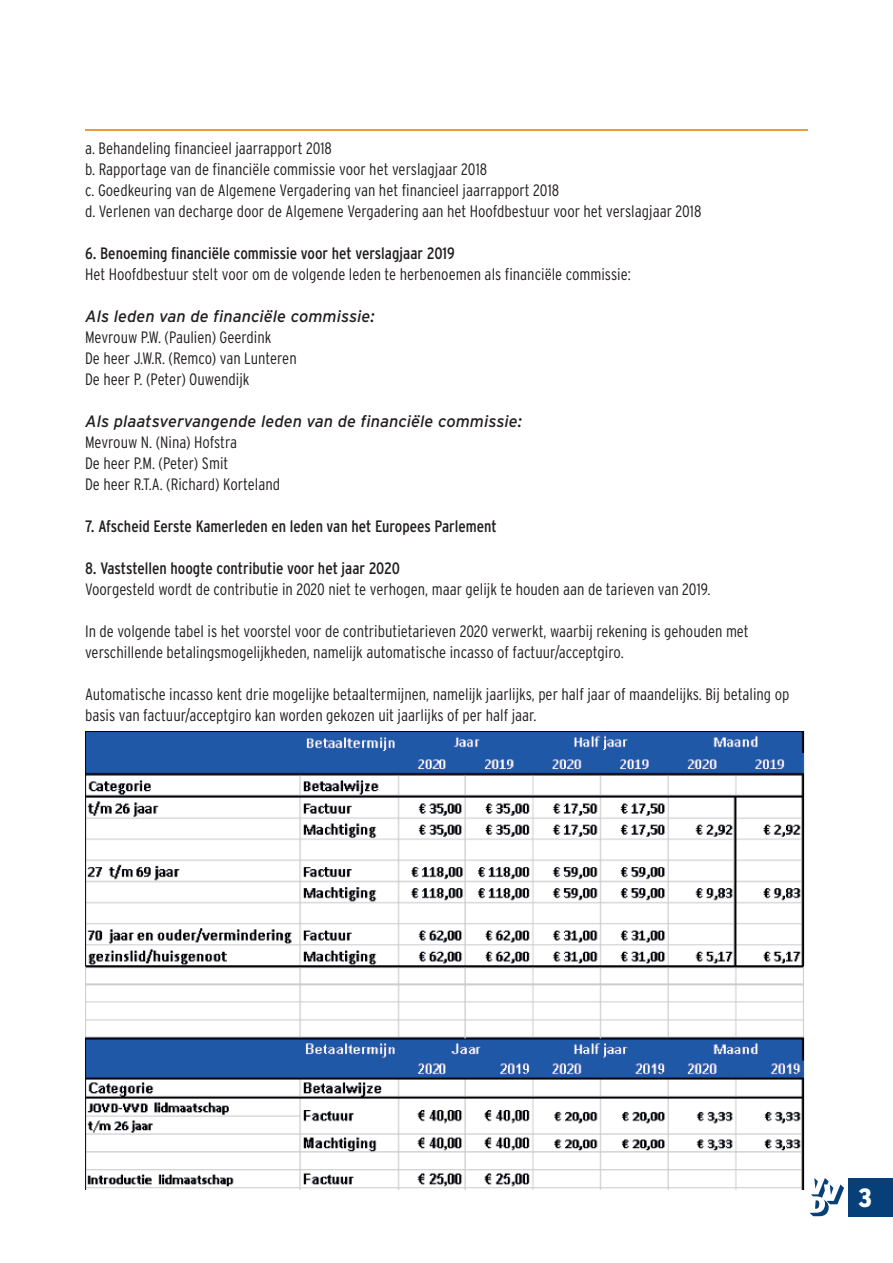
<style>
.page{position:relative;width:893px;height:1263px;background:#fff}
.page>*{position:absolute;margin:0;border:0;box-sizing:border-box;transform-origin:0 0}
.t1{font:900 condensed 26.4px "Interstate";color:#fff}
.t2{font:300 condensed 16.5px/21px "Interstate";color:#231f20}
.t3{font:condensed 16.5px "Interstate";color:#231f20}
.t4{font:italic 16.5px "Interstate";color:#231f20}
</style>
<div class="page">
<svg style="left:809px;top:1178px;width:35px;height:38px"></svg>
<div style="left:848px;top:1178px;width:45px;height:38px;background:#074078"></div>
<hr style="left:85px;top:130px;width:723px;height:1px;background:#f0993e">
<img style="left:86px;top:731px;width:719px;height:458px">
<p class="t2" style="left:85px;top:137px;width:618px">a. Behandeling financieel jaarrapport 2018<br>b. Rapportage van de financiële commissie voor het verslagjaar 2018<br>c. Goedkeuring van de Algemene Vergadering van het financieel jaarrapport 2018<br>d. Verlenen van decharge door de Algemene Vergadering aan het Hoofdbestuur voor het verslagjaar 2018</p>
<p class="t3" style="left:85px;top:244px;width:371px">6. Benoeming financiële commissie voor het verslagjaar 2019</p>
<p class="t2" style="left:85px;top:263px;width:547px">Het Hoofdbestuur stelt voor om de volgende leden te herbenoemen als financiële commissie:</p>
<p class="t4" style="left:85px;top:307px;width:291px">Als leden van de financiële commissie:</p>
<p class="t2" style="left:85px;top:326px;width:213px">Mevrouw P.W. (Paulien) Geerdink<br>De heer J.W.R. (Remco) van Lunteren<br>De heer P. (Peter) Ouwendijk</p>
<p class="t4" style="left:85px;top:412px;width:438px">Als plaatsvervangende leden van de financiële commissie:</p>
<p class="t2" style="left:85px;top:431px;width:197px">Mevrouw N. (Nina) Hofstra<br>De heer P.M. (Peter) Smit<br>De heer R.T.A. (Richard) Korteland</p>
<p class="t3" style="left:85px;top:517px;width:413px">7. Afscheid Eerste Kamerleden en leden van het Europees Parlement</p>
<p class="t3" style="left:85px;top:559px;width:317px">8. Vaststellen hoogte contributie voor het jaar 2020</p>
<p class="t2" style="left:85px;top:578px;width:627px">Voorgesteld wordt de contributie in 2020 niet te verhogen, maar gelijk te houden aan de tarieven van 2019.</p>
<p class="t2" style="left:85px;top:620px;width:665px">In de volgende tabel is het voorstel voor de contributietarieven 2020 verwerkt, waarbij rekening is gehouden met verschillende betalingsmogelijkheden, namelijk automatische incasso of factuur/acceptgiro.</p>
<p class="t2" style="left:85px;top:683px;width:706px">Automatische incasso kent drie mogelijke betaaltermijnen, namelijk jaarlijks, per half jaar of maandelijks. Bij betaling op basis van factuur/acceptgiro kan worden gekozen uit jaarlijks of per half jaar.</p>
<h1 class="t1" style="left:858px;top:1183px;width:15px">3</h1>
</div>
